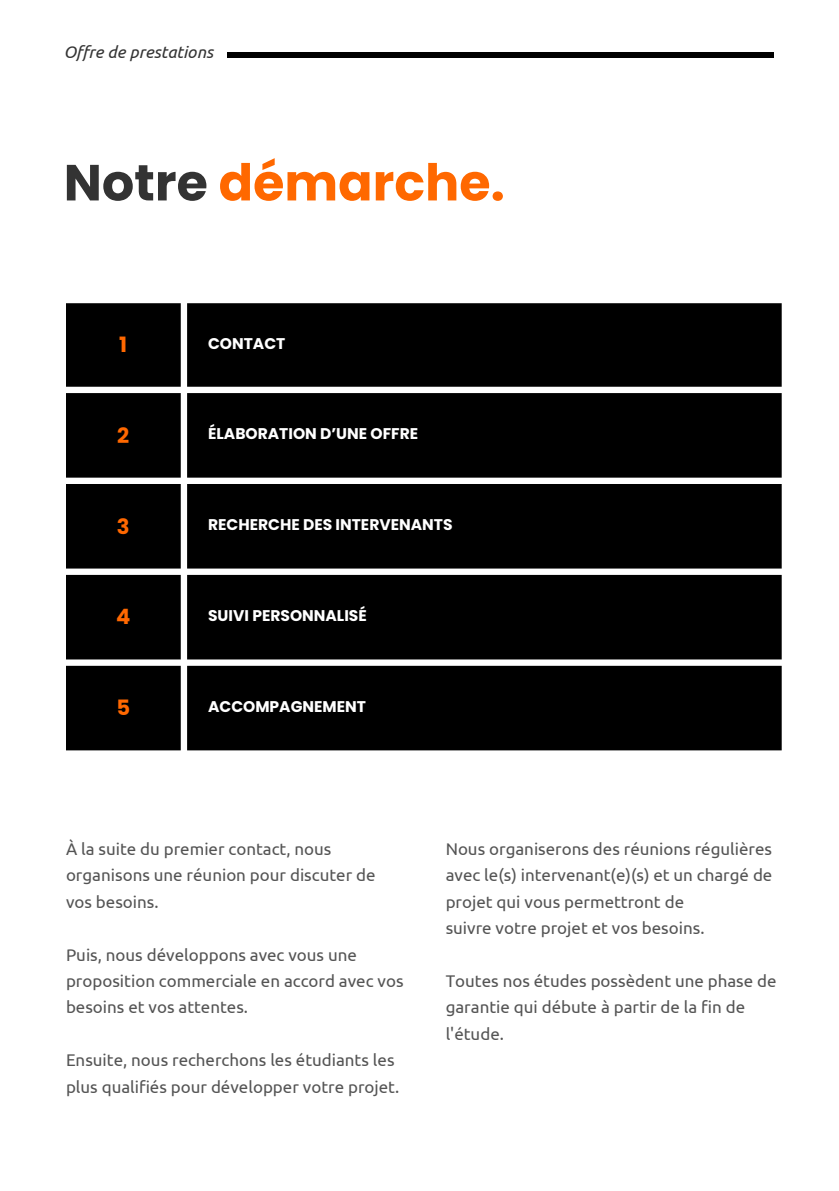
<style>
.page{position:relative;width:839px;height:1191px;background:#fff}
.page>*{position:absolute;margin:0;border:0;box-sizing:border-box;transform-origin:0 0}
.t1{font:700 50.8px "Poppins";color:#ff6800}
.t2{font:700 21.2px "Poppins";color:#ff6800}
.t3{font:17px/26.4px "Ubuntu";color:#545454}
.t4{font:italic 17px "Ubuntu";color:#333}
.t5{font:700 15.4px "Poppins";color:#fff}
.s1{color:#333}
</style>
<div class="page">
<div style="left:227px;top:53px;width:546px;height:5px;background:#000"></div>
<svg style="left:66px;top:303px;width:715px;height:447px;background:#101010"></svg>
<p class="t4" style="left:64px;top:42px;width:151px">Offre de prestations</p>
<p class="t1" style="left:64px;top:147px;width:442px"><span class="s1">Notre</span> démarche.</p>
<p class="t2" style="left:119px;top:329px;width:9px">1</p>
<p class="t5" style="left:208px;top:332px;width:79px">CONTACT</p>
<p class="t2" style="left:117px;top:420px;width:14px">2</p>
<p class="t5" style="left:208px;top:423px;width:211px">ÉLABORATION D’UNE OFFRE</p>
<p class="t2" style="left:117px;top:511px;width:14px">3</p>
<p class="t5" style="left:208px;top:514px;width:246px">RECHERCHE DES INTERVENANTS</p>
<p class="t2" style="left:116px;top:602px;width:16px">4</p>
<p class="t5" style="left:208px;top:605px;width:160px">SUIVI PERSONNALISÉ</p>
<p class="t2" style="left:116px;top:693px;width:15px">5</p>
<p class="t5" style="left:208px;top:696px;width:159px">ACCOMPAGNEMENT</p>
<p class="t3" style="left:66px;top:835px;width:311px">À la suite du premier contact, nous organisons une réunion pour discuter de vos besoins.</p>
<p class="t3" style="left:66px;top:941px;width:339px">Puis, nous développons avec vous une proposition commerciale en accord avec vos besoins et vos attentes.</p>
<p class="t3" style="left:66px;top:1047px;width:335px">Ensuite, nous recherchons les étudiants les plus qualifiés pour développer votre projet.</p>
<p class="t3" style="left:445px;top:835px;width:328px;text-align:justify">Nous organiserons des réunions régulières avec le(s) intervenant(e)(s) et un chargé de projet qui vous permettront de</p>
<p class="t3" style="left:445px;top:915px;width:260px">suivre votre projet et vos besoins.</p>
<p class="t3" style="left:445px;top:967px;width:332px">Toutes nos études possèdent une phase de garantie qui débute à partir de la fin de l'étude.</p>
</div>
